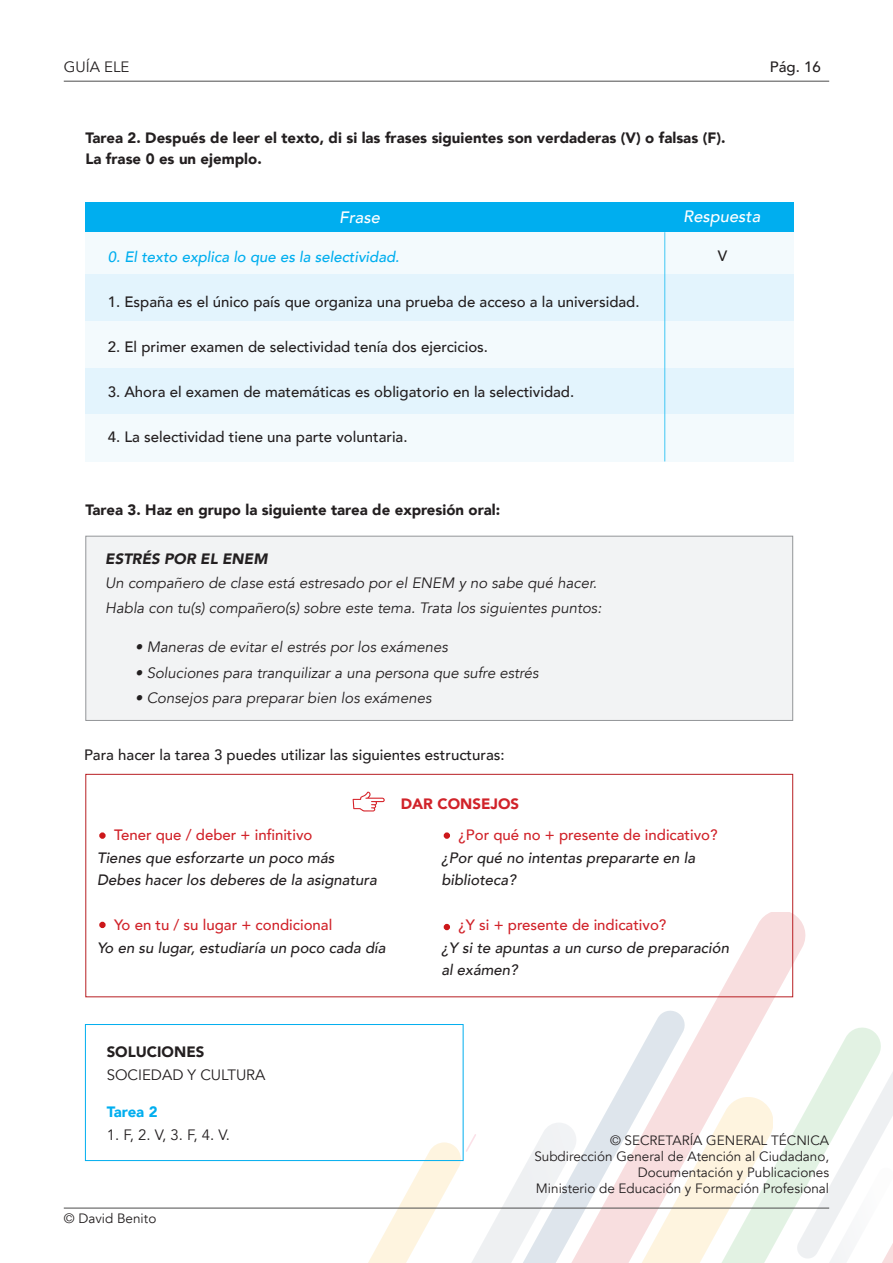
<style>
.page{position:relative;width:893px;height:1263px;background:#fff}
.page>*{position:absolute;margin:0;border:0;box-sizing:border-box;transform-origin:0 0}
.t1{font:italic 500 16.5px "Avenir";color:#fff}
.t2{font:500 15px "Avenir";color:#231f20}
.t3{font:italic 15px/25.5px "Avenir";color:#231f20}
.t4{font:italic 500 15px "Avenir";color:#231f20}
.t5{font:900 15px "Avenir";color:#231f20}
.t6{font:500 15px "Avenir";color:#d1232a}
.t7{font:15px "Avenir";color:#231f20}
.t8{font:italic 500 15px "Avenir";color:#00aeef}
.t9{font:italic 900 15px "Avenir";color:#231f20}
.t10{font:900 15px "Avenir";color:#d1232a}
.t11{font:900 15px "Avenir";letter-spacing:-.01em;color:#00aeef}
.t12{font:13.5px/16.2px "Avenir";color:#231f20;text-align:right}
</style>
<div class="page">
<svg style="left:476px;top:912px;width:330px;height:351px"></svg>
<svg style="left:345px;top:1122px;width:234px;height:141px"></svg>
<svg style="left:793px;top:1021px;width:100px;height:242px"></svg>
<hr style="left:64px;top:1208px;width:765px;height:1px;background:#4d4d4d">
<hr style="left:64px;top:81px;width:765px;height:1px;background:#4d4d4d">
<div style="left:85px;top:536px;width:708px;height:185px;background:#f2f3f4;border:1px solid #939598"></div>
<div style="left:85px;top:227px;width:708px;height:47px;background:#f3fafd"></div>
<div style="left:85px;top:274px;width:708px;height:47px;background:#e3f4fd"></div>
<div style="left:85px;top:321px;width:708px;height:47px;background:#f3fafd"></div>
<div style="left:85px;top:368px;width:708px;height:47px;background:#e3f4fd"></div>
<div style="left:85px;top:414px;width:708px;height:47px;background:#f3fafd"></div>
<div style="left:85px;top:202px;width:708px;height:30px;background:#00aeef"></div>
<hr style="left:664px;top:232px;width:1px;height:229px;background:#40c7f4">
<div style="left:85px;top:1024px;width:378px;height:137px;border:1px solid #00aeef"></div>
<svg style="left:353px;top:792px;width:32px;height:19px"></svg>
<div style="left:85px;top:774px;width:708px;height:223px;border:1px solid #b81f23"></div>
<div style="left:444px;top:832px;width:6px;height:7px;border:2px solid #cc171a;border-radius:50%"></div>
<svg style="left:444px;top:924px;width:6px;height:6px"></svg>
<div style="left:99px;top:832px;width:7px;height:7px;border:2px solid #cc171a;border-radius:50%"></div>
<div style="left:99px;top:922px;width:7px;height:6px;border:2px solid #cc171a;border-radius:50%"></div>
<p class="t7" style="left:64px;top:58px;width:67px">GUÍA ELE</p>
<p class="t2" style="left:770px;top:54px;width:52px">Pág. 16</p>
<p class="t5" style="left:85px;top:124px;width:642px">Tarea 2. Después de leer el texto, di si las frases siguientes son verdaderas (V) o falsas (F).</p>
<p class="t5" style="left:85px;top:145px;width:178px">La frase 0 es un ejemplo.</p>
<p class="t1" style="left:339px;top:207px;width:42px">Frase</p>
<p class="t1" style="left:683px;top:207px;width:79px">Respuesta</p>
<p class="t8" style="left:108px;top:248px;width:293px">0. El texto explica lo que es la selectividad.</p>
<p class="t2" style="left:108px;top:289px;width:533px">1. España es el único país que organiza una prueba de acceso a la universidad.</p>
<p class="t2" style="left:108px;top:334px;width:382px">2. El primer examen de selectividad tenía dos ejercicios.</p>
<p class="t2" style="left:108px;top:379px;width:468px">3. Ahora el examen de matemáticas es obligatorio en la selectividad.</p>
<p class="t2" style="left:108px;top:424px;width:301px">4. La selectividad tiene una parte voluntaria.</p>
<p class="t5" style="left:85px;top:497px;width:416px">Tarea 3. Haz en grupo la siguiente tarea de expresión oral:</p>
<p class="t9" style="left:105px;top:546px;width:164px">ESTRÉS POR EL ENEM</p>
<p class="t3" style="left:105px;top:570px;width:498px">Un compañero de clase está estresado por el ENEM y no sabe qué hacer.<br>Habla con tu(s) compañero(s) sobre este tema. Trata los siguientes puntos:</p>
<p class="t3" style="left:135px;top:634px;width:314px">• Maneras de evitar el estrés por los exámenes</p>
<p class="t3" style="left:135px;top:660px;width:405px">• Soluciones para tranquilizar a una persona que sufre estrés</p>
<p class="t3" style="left:135px;top:685px;width:298px">• Consejos para preparar bien los exámenes</p>
<p class="t2" style="left:84px;top:741px;width:422px">Para hacer la tarea 3 puedes utilizar las siguientes estructuras:</p>
<p class="t2" style="left:718px;top:243px;width:11px">V</p>
<p class="t6" style="left:114px;top:822px;width:200px">Tener que / deber + infinitivo</p>
<p class="t4" style="left:97px;top:849px;width:239px">Tienes que esforzarte un poco más</p>
<p class="t4" style="left:97px;top:871px;width:281px">Debes hacer los deberes de la asignatura</p>
<p class="t6" style="left:114px;top:912px;width:220px">Yo en tu / su lugar + condicional</p>
<p class="t4" style="left:97px;top:939px;width:290px">Yo en su lugar, estudiaría un poco cada día</p>
<p class="t10" style="left:401px;top:791px;width:120px">DAR CONSEJOS</p>
<p class="t6" style="left:458px;top:822px;width:261px">¿Por qué no + presente de indicativo?</p>
<p class="t4" style="left:441px;top:849px;width:255px">¿Por qué no intentas prepararte en la</p>
<p class="t4" style="left:441px;top:871px;width:76px">biblioteca?</p>
<p class="t6" style="left:458px;top:912px;width:210px">¿Y si + presente de indicativo?</p>
<p class="t4" style="left:441px;top:939px;width:289px">¿Y si te apuntas a un curso de preparación</p>
<p class="t4" style="left:441px;top:961px;width:78px">al exámen?</p>
<p class="t5" style="left:107px;top:1039px;width:99px">SOLUCIONES</p>
<p class="t7" style="left:107px;top:1065px;width:160px">SOCIEDAD Y CULTURA</p>
<p class="t11" style="left:107px;top:1099px;width:52px">Tarea 2</p>
<p class="t7" style="left:107px;top:1125px;width:125px">1. F, 2. V, 3. F, 4. V.</p>
<p class="t12" style="left:64px;top:1211px;width:94px">© David Benito</p>
<p class="t12" style="left:610px;top:1132px;width:221px">© SECRETARÍA GENERAL TÉCNICA</p>
<p class="t12" style="left:534px;top:1148px;width:296px">Subdirección General de Atención al Ciudadano,<br>Documentación y Publicaciones</p>
<p class="t12" style="left:536px;top:1181px;width:295px">Ministerio de Educación y Formación Profesional</p>
</div>
